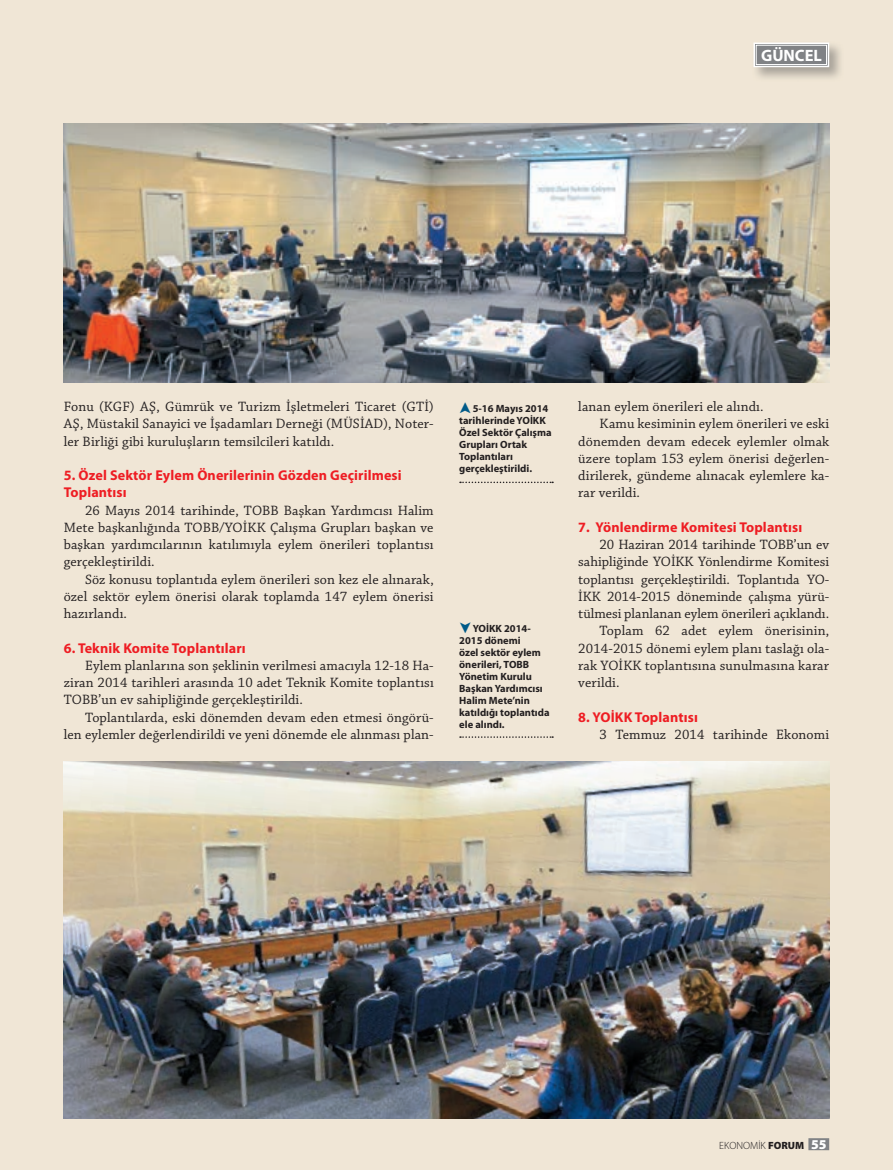
<style>
.page{position:relative;width:893px;height:1170px;background:#fff}
.page>*{position:absolute;margin:0;border:0;box-sizing:border-box;transform-origin:0 0}
.t1{font:700 16.5px "Myriad Pro";color:#fff}
.t2{font:14.25px/17.2px "Chaparral Pro";letter-spacing:.01em;color:#231f20;text-align:justify}
.t3{font:700 14.25px/17.2px "Myriad Pro";letter-spacing:.01em;color:#ee1d23}
.t4{font:700 10.5px/12px "Myriad Pro";color:#231f20}
.t5{font:300 10.5px "Myriad Pro";color:#231f20}
.s1{color:#005a88}
.s2{font-weight:900}
.s3{font-weight:900;font-size:13.5px;color:#fff}
.s4{font-weight:900;font-size:9px;color:#808285}
</style>
<div class="page">
<div style="left:0;top:0;width:893px;height:1169px;background:#f0e6d6"></div>
<svg style="left:753px;top:42px;width:77px;height:26px;background:#9e9e9f"></svg>
<div style="left:756px;top:45px;width:71px;height:20px;border:1px solid #fff"></div>
<div style="left:808px;top:1138px;width:21px;height:12px;background:#808285"></div>
<img style="left:63px;top:123px;width:767px;height:260px">
<img style="left:63px;top:761px;width:767px;height:357px">
<svg style="left:460px;top:481px;width:93px;height:2px"></svg>
<svg style="left:460px;top:736px;width:93px;height:1px"></svg>
<svg style="left:460px;top:956px;width:11px;height:11px"></svg>
<p class="t1" style="left:761px;top:49px;width:62px">GÜNCEL</p>
<p class="t2" style="left:64px;top:399px;width:371px">Fonu (KGF) AŞ, Gümrük ve Turizm İşletmeleri Ticaret (GTİ)<br>AŞ, Müstakil Sanayici ve İşadamları Derneği (MÜSİAD), Noter&shy;ler Birliği gibi kuruluşların temsilcileri katıldı.</p>
<p class="t3" style="left:64px;top:468px;width:339px">5. Özel Sektör Eylem Önerilerinin Gözden Geçirilmesi<br>Toplantısı</p>
<p class="t2" style="left:64px;top:502px;width:371px;text-indent:21px">26 Mayıs 2014 tarihinde, TOBB Başkan Yardımcısı Halim Mete başkanlığında TOBB/YOİKK Çalışma Grupları başkan ve başkan yardımcılarının katılımıyla eylem önerileri toplantısı gerçekleştirildi.</p>
<p class="t2" style="left:64px;top:571px;width:372px;text-indent:21px">Söz konusu toplantıda eylem önerileri son kez ele alınarak, özel sektör eylem önerisi olarak toplamda 147 eylem önerisi hazırlandı.</p>
<p class="t3" style="left:64px;top:640px;width:183px">6. Teknik Komite Toplantıları</p>
<p class="t2" style="left:64px;top:658px;width:372px;text-indent:21px">Eylem planlarına son şeklinin verilmesi amacıyla 12-18 Ha&shy;ziran 2014 tarihleri arasında 10 adet Teknik Komite toplantısı TOBB’un ev sahipliğinde gerçekleştirildi.</p>
<p class="t2" style="left:64px;top:709px;width:371px;text-align:right">Toplantılarda, eski dönemden devam eden etmesi öngörü&shy;len eylemler değerlendirildi ve yeni dönemde ele alınması plan-</p>
<p class="t4" style="left:459px;top:403px;width:94px;text-indent:14px">5-16 Mayıs 2014 tarihlerinde YOİKK<br>Özel Sektör Çalışma<br>Grupları Ortak<br>Toplantıları gerçekleştirildi.</p>
<p class="t4" style="left:459px;top:623px;width:92px"><span class="s1">■</span>YOİKK 2014-<br>2015 dönemi<br>özel sektör eylem önerileri, TOBB<br>Yönetim Kurulu<br>Başkan Yardımcısı<br>Halim Mete’nin katıldığı toplantıda ele alındı.</p>
<p class="t2" style="left:578px;top:399px;width:187px">lanan eylem önerileri ele alındı.</p>
<p class="t2" style="left:600px;top:416px;width:231px">Kamu kesiminin eylem önerileri ve eski</p>
<p class="t2" style="left:578px;top:433px;width:252px">dönemden devam edecek eylemler olmak</p>
<p class="t2" style="left:578px;top:451px;width:252px">üzere toplam 153 eylem önerisi değerlen-</p>
<p class="t2" style="left:578px;top:468px;width:252px">dirilerek, gündeme alınacak eylemlere ka-</p>
<p class="t2" style="left:578px;top:485px;width:63px">rar verildi.</p>
<p class="t3" style="left:578px;top:519px;width:226px">7. Yönlendirme Komitesi Toplantısı</p>
<p class="t2" style="left:600px;top:537px;width:231px">20 Haziran 2014 tarihinde TOBB’un ev</p>
<p class="t2" style="left:578px;top:554px;width:252px">sahipliğinde YOİKK Yönlendirme Komitesi</p>
<p class="t2" style="left:578px;top:571px;width:252px">toplantısı gerçekleştirildi. Toplantıda YO-</p>
<p class="t2" style="left:578px;top:589px;width:252px">İKK 2014-2015 döneminde çalışma yürü-</p>
<p class="t2" style="left:578px;top:606px;width:252px">tülmesi planlanan eylem önerileri açıklandı.</p>
<p class="t2" style="left:600px;top:623px;width:231px">Toplam 62 adet eylem önerisinin,</p>
<p class="t2" style="left:578px;top:640px;width:252px">2014-2015 dönemi eylem planı taslağı ola-</p>
<p class="t2" style="left:578px;top:657px;width:252px">rak YOİKK toplantısına sunulmasına karar</p>
<p class="t2" style="left:578px;top:675px;width:43px">verildi.</p>
<p class="t3" style="left:578px;top:709px;width:121px">8. YOİKK Toplantısı</p>
<p class="t2" style="left:600px;top:726px;width:231px">3 Temmuz 2014 tarihinde Ekonomi</p>
<p class="t5" style="left:719px;top:1140px;width:111px">EKONOMİK <span class="s2">FORUM</span> <span class="s3">55</span><span class="s4">i</span></p>
</div>
